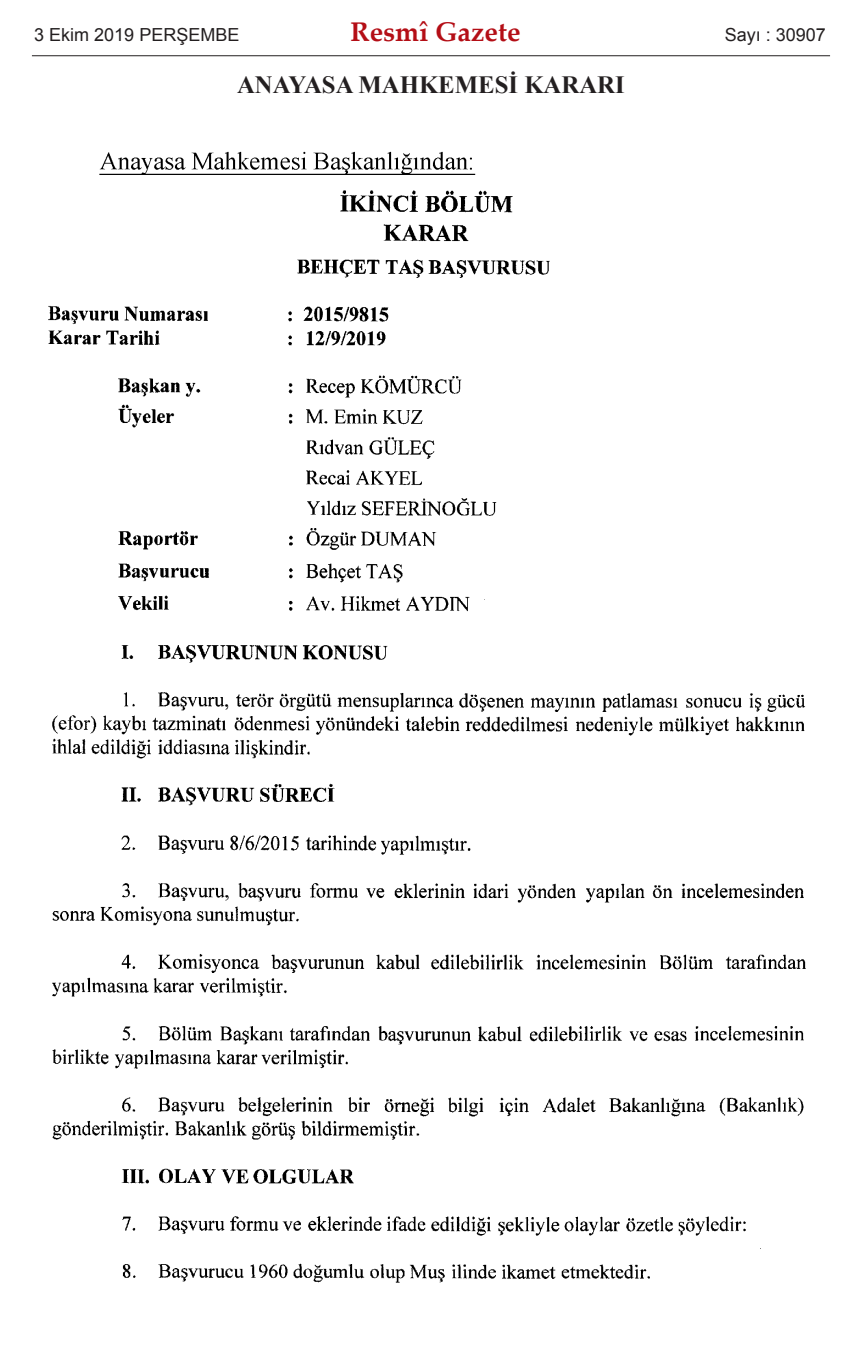
<style>
.page{position:relative;width:862px;height:1365px;background:#fff}
.page>*{position:absolute;margin:0;border:0;box-sizing:border-box;transform-origin:0 0}
.t1{font:700 27px "Palatino Linotype";color:#b40e16}
.t2{font:700 24.75px "Times New Roman";color:#231f20}
.t3{font:18px "Arial";color:#231f20}
</style>
<div class="page">
<img style="left:48px;top:151px;width:758px;height:1132px">
<hr style="left:32px;top:55px;width:797px;height:1px;background:#231f20">
<p class="t3" style="left:34px;top:25px;width:207px">3 Ekim 2019 PERŞEMBE</p>
<h1 class="t1" style="left:350px;top:21px;width:171px">Resmî Gazete</h1>
<p class="t3" style="left:724px;top:25px;width:103px">Sayı : 30907</p>
<h2 class="t2" style="left:237px;top:71px;width:389px">ANAYASA MAHKEMESİ KARARI</h2>
</div>
